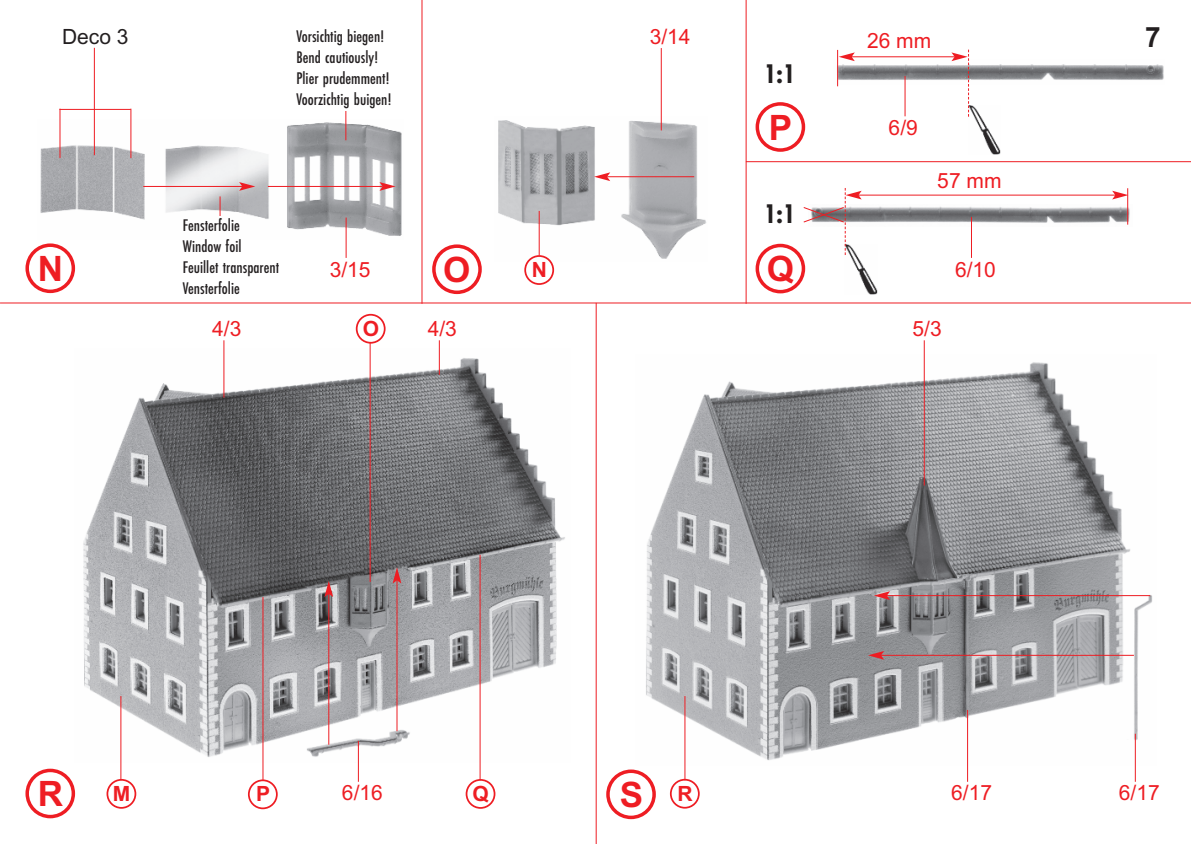
<style>
.page{position:relative;width:1191px;height:844px;background:#fff}
.page>*{position:absolute;margin:0;border:0;box-sizing:border-box;transform-origin:0 0}
.t1{font:700 35px "Arial";color:#ee1d23}
.t2{font:28px "Futura EF Bold Con";color:#231f20}
.t3{font:700 28px "Arial";color:#231f20}
.t4{font:21px "Arial";color:#ee1d23}
.t5{font:700 21px "Arial";color:#ee1d23}
.t6{font:21px "Arial";color:#231f20}
.t7{font:17.5px/21px "Futura EF Medium Con";color:#231f20}
</style>
<div class="page">
<hr style="left:596px;top:303px;width:1px;height:540px;background:#ee1d23">
<hr style="left:745px;top:0;width:1px;height:304px;background:#ee1d23">
<hr style="left:421px;top:0;width:1px;height:304px;background:#ee1d23">
<hr style="left:0;top:302px;width:1191px;height:1px;background:#ee1d23">
<hr style="left:746px;top:161px;width:445px;height:1px;background:#ee1d23">
<img style="left:40px;top:120px;width:362px;height:119px">
<svg style="left:220px;top:196px;width:1px;height:20px"></svg>
<hr style="left:268px;top:186px;width:114px;height:1px;background:#ee1d23">
<svg style="left:379px;top:182px;width:17px;height:9px"></svg>
<hr style="left:143px;top:186px;width:99px;height:1px;background:#ee1d23">
<svg style="left:239px;top:182px;width:16px;height:9px"></svg>
<svg style="left:345px;top:111px;width:1px;height:29px"></svg>
<hr style="left:94px;top:48px;width:1px;height:107px;background:#ee1d23">
<hr style="left:346px;top:217px;width:1px;height:41px;background:#ee1d23">
<img style="left:498px;top:117px;width:209px;height:142px">
<img style="left:838px;top:61px;width:326px;height:24px">
<img style="left:861px;top:204px;width:269px;height:21px">
<img style="left:83px;top:349px;width:482px;height:413px">
<img style="left:646px;top:354px;width:506px;height:411px">
<hr style="left:661px;top:48px;width:1px;height:82px;background:#ee1d23">
<hr style="left:837px;top:50px;width:1px;height:36px;background:#ee1d23">
<hr style="left:607px;top:176px;width:87px;height:1px;background:#ee1d23">
<svg style="left:594px;top:172px;width:16px;height:9px"></svg>
<hr style="left:851px;top:56px;width:103px;height:1px;background:#ee1d23">
<svg style="left:838px;top:52px;width:17px;height:9px"></svg>
<hr style="left:1127px;top:188px;width:1px;height:36px;background:#ee1d23">
<hr style="left:858px;top:195px;width:257px;height:1px;background:#ee1d23">
<svg style="left:1112px;top:191px;width:16px;height:8px"></svg>
<hr style="left:539px;top:211px;width:1px;height:44px;background:#ee1d23">
<hr style="left:370px;top:342px;width:1px;height:239px;background:#ee1d23">
<svg style="left:25px;top:243px;width:50px;height:50px"></svg>
<svg style="left:432px;top:244px;width:50px;height:50px"></svg>
<svg style="left:755px;top:102px;width:50px;height:50px"></svg>
<svg style="left:25px;top:768px;width:50px;height:50px"></svg>
<svg style="left:606px;top:769px;width:50px;height:50px"></svg>
<svg style="left:106px;top:778px;width:30px;height:30px"></svg>
<svg style="left:524px;top:255px;width:30px;height:30px"></svg>
<svg style="left:356px;top:314px;width:29px;height:29px"></svg>
<svg style="left:248px;top:779px;width:30px;height:30px"></svg>
<svg style="left:465px;top:778px;width:30px;height:30px"></svg>
<svg style="left:670px;top:778px;width:29px;height:30px"></svg>
<hr style="left:60px;top:109px;width:1px;height:49px;background:#ee1d23">
<hr style="left:130px;top:109px;width:1px;height:49px;background:#ee1d23">
<hr style="left:59px;top:109px;width:72px;height:1px;background:#ee1d23">
<img style="left:969px;top:105px;width:31px;height:50px">
<svg style="left:951px;top:50px;width:18px;height:67px"></svg>
<img style="left:861px;top:262px;width:16px;height:32px">
<hr style="left:971px;top:217px;width:1px;height:41px;background:#ee1d23">
<hr style="left:358px;top:740px;width:1px;height:41px;background:#ee1d23">
<hr style="left:967px;top:709px;width:1px;height:72px;background:#ee1d23">
<hr style="left:1134px;top:733px;width:1px;height:48px;background:#ee1d23">
<hr style="left:904px;top:76px;width:1px;height:40px;background:#ee1d23">
<svg style="left:755px;top:188px;width:106px;height:105px"></svg>
<hr style="left:328px;top:594px;width:1px;height:150px;background:#ee1d23">
<svg style="left:324px;top:580px;width:9px;height:17px"></svg>
<hr style="left:396px;top:580px;width:1px;height:151px;background:#ee1d23">
<svg style="left:392px;top:567px;width:9px;height:16px"></svg>
<hr style="left:887px;top:595px;width:263px;height:1px;background:#ee1d23">
<svg style="left:874px;top:591px;width:16px;height:9px"></svg>
<hr style="left:881px;top:654px;width:253px;height:1px;background:#ee1d23">
<svg style="left:868px;top:650px;width:16px;height:9px"></svg>
<hr style="left:262px;top:597px;width:1px;height:183px;background:#ee1d23">
<hr style="left:120px;top:695px;width:1px;height:85px;background:#ee1d23">
<hr style="left:684px;top:695px;width:1px;height:85px;background:#ee1d23">
<hr style="left:479px;top:554px;width:1px;height:226px;background:#ee1d23">
<hr style="left:223px;top:340px;width:1px;height:57px;background:#ee1d23">
<hr style="left:439px;top:340px;width:1px;height:34px;background:#ee1d23">
<hr style="left:923px;top:340px;width:1px;height:145px;background:#ee1d23">
<p class="t6" style="left:62px;top:24px;width:68px">Deco 3</p>
<p class="t7" style="left:296px;top:26px;width:97px">Vorsichtig biegen!<br>Bend cautiously!<br>Plier prudemment!<br>Voorzichtig buigen!</p>
<p class="t4" style="left:649px;top:24px;width:42px">3/14</p>
<h2 class="t2" style="left:764px;top:63px;width:33px">1:1</h2>
<p class="t4" style="left:867px;top:28px;width:66px">26 mm</p>
<h2 class="t3" style="left:1145px;top:21px;width:17px">7</h2>
<h1 class="t1" style="left:769px;top:107px;width:25px">P</h1>
<p class="t4" style="left:888px;top:115px;width:31px">6/9</p>
<p class="t4" style="left:937px;top:169px;width:66px">57 mm</p>
<p class="t7" style="left:183px;top:215px;width:98px">Fensterfolie<br>Window foil<br>Feuillet transparent<br>Vensterfolie</p>
<h1 class="t1" style="left:38px;top:248px;width:27px">N</h1>
<h1 class="t1" style="left:443px;top:249px;width:29px">O</h1>
<p class="t4" style="left:330px;top:257px;width:42px">3/15</p>
<p class="t5" style="left:532px;top:257px;width:17px">N</p>
<h2 class="t2" style="left:764px;top:203px;width:33px">1:1</h2>
<h1 class="t1" style="left:767px;top:249px;width:29px">Q</h1>
<p class="t4" style="left:955px;top:257px;width:42px">6/10</p>
<p class="t5" style="left:363px;top:316px;width:18px">O</p>
<p class="t4" style="left:212px;top:317px;width:31px">4/3</p>
<p class="t4" style="left:428px;top:317px;width:31px">4/3</p>
<p class="t4" style="left:912px;top:317px;width:31px">5/3</p>
<h1 class="t1" style="left:38px;top:773px;width:27px">R</h1>
<p class="t5" style="left:113px;top:780px;width:19px">M</p>
<h1 class="t1" style="left:619px;top:774px;width:25px">S</h1>
<p class="t4" style="left:342px;top:780px;width:42px">6/16</p>
<p class="t4" style="left:951px;top:780px;width:42px">6/17</p>
<p class="t4" style="left:1119px;top:780px;width:42px">6/17</p>
<p class="t5" style="left:256px;top:781px;width:16px">P</p>
<p class="t5" style="left:472px;top:781px;width:18px">Q</p>
<p class="t5" style="left:677px;top:781px;width:17px">R</p>
</div>
